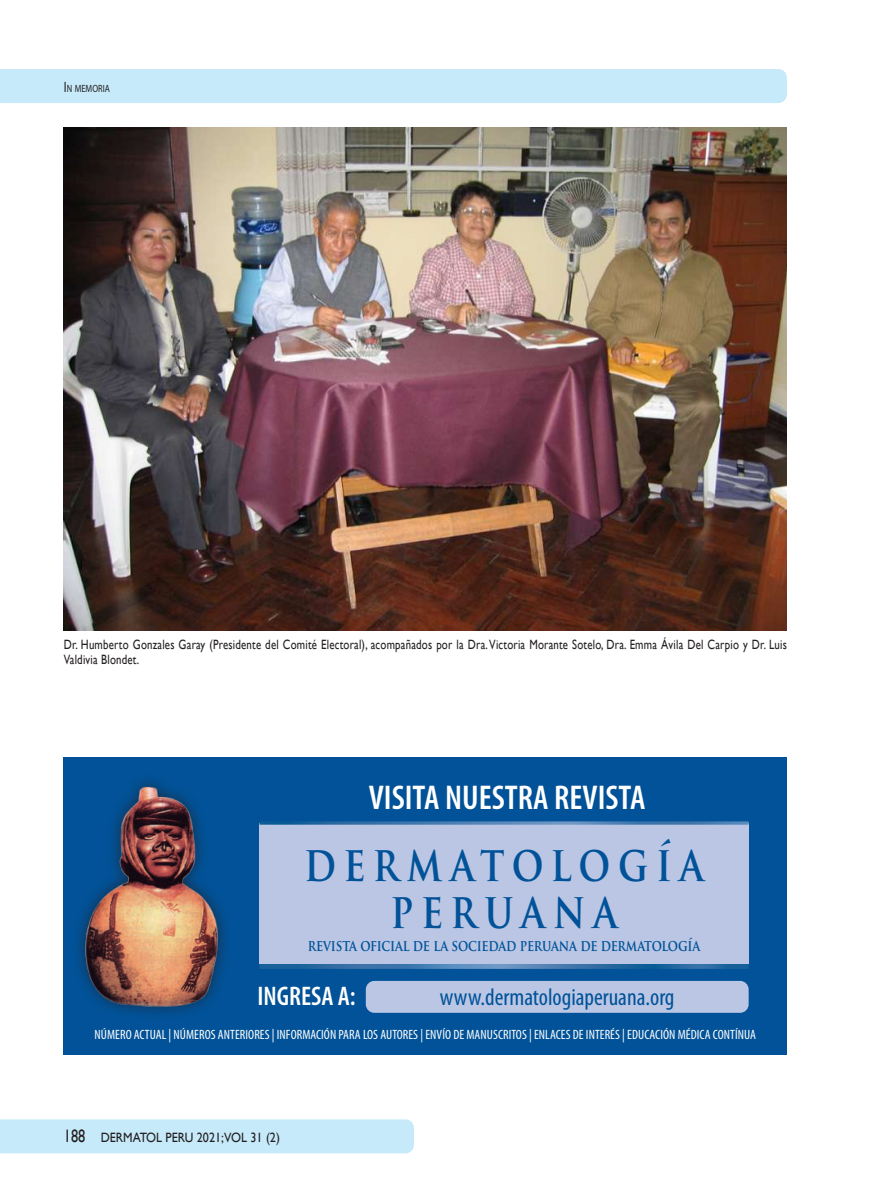
<style>
.page{position:relative;width:872px;height:1191px;background:#fff}
.page>*{position:absolute;margin:0;border:0;box-sizing:border-box;transform-origin:0 0}
.t1{font:700 48.3px/47.1px "Trajan Pro";letter-spacing:.195em;color:#015298;text-align:center;scale:.8 1}
.t2{font:600 condensed 34.5px "Myriad Pro";color:#fff}
.t3{font:600 condensed 27px "Myriad Pro";color:#fff}
.t4{font:condensed 24px "Myriad Pro";color:#015298}
.t5{font:700 15.6px "Trajan Pro";letter-spacing:-.015em;color:#015298;scale:.8 1}
.t6{font:13.5px/15px "Gill Sans";letter-spacing:.02em;color:#231f20;scale:.8 1}
.t7{font:condensed 13.5px "Myriad Pro";letter-spacing:.005em;color:#fff}
.t8{font:13.5px "Gill Sans";color:#231f20;scale:.9 1}
.t9{font:10.5px "Myriad Pro";color:#231f20;scale:.8 1}
.s1{font-size:15px}
.s2{font-size:18px}
</style>
<div class="page">
<div style="left:0;top:69px;width:787px;height:34px;background:#c6eafa"></div>
<div style="left:0;top:1119px;width:414px;height:34px;background:#c6eafa"></div>
<div style="left:64px;top:757px;width:723px;height:297px;background:#015298"></div>
<div style="left:259px;top:823px;width:489px;height:141px;background:#bac6e4"></div>
<div style="left:366px;top:981px;width:382px;height:31px;background:#bac6e4;border-radius:9px"></div>
<svg style="left:259px;top:964px;width:489px;height:5px;background:#3772a9"></svg>
<hr style="left:259px;top:821px;width:489px;height:3px;background:#fff">
<img style="left:82px;top:780px;width:139px;height:232px">
<img style="left:64px;top:128px;width:723px;height:503px">
<p class="t9" style="left:64px;top:82px;width:59px"><span class="s1">I</span>N MEMORIA</p>
<p class="t6" style="left:64px;top:636px;width:905px">Dr. Humberto Gonzales Garay (Presidente del Comité Electoral), acompañados por la Dra. Victoria Morante Sotelo, Dra. Emma Ávila Del Carpio y Dr. Luis<br>Valdivia Blondet.</p>
<h2 class="t2" style="left:369px;top:779px;width:278px">VISITA NUESTRA REVISTA</h2>
<h1 class="t1" style="left:304px;top:840px;width:501px">DERMATOLOGÍA<br>PERUANA</h1>
<p class="t5" style="left:308px;top:935px;width:492px">REVISTA OFICIAL DE LA SOCIEDAD PERUANA DE DERMATOLOGÍA</p>
<h3 class="t4" style="left:440px;top:982px;width:236px">www.dermatologiaperuana.org</h3>
<h3 class="t3" style="left:257px;top:981px;width:100px">INGRESA A:</h3>
<p class="t7" style="left:95px;top:1026px;width:663px">NÚMERO ACTUAL | NÚMEROS ANTERIORES | INFORMACIÓN PARA LOS AUTORES | ENVÍO DE MANUSCRITOS | ENLACES DE INTERÉS | EDUCACIÓN MÉDICA CONTÍNUA</p>
<p class="t8" style="left:64px;top:1129px;width:242px"><span class="s2">188</span> DERMATOL PERU 2021;VOL 31 (2)</p>
</div>
